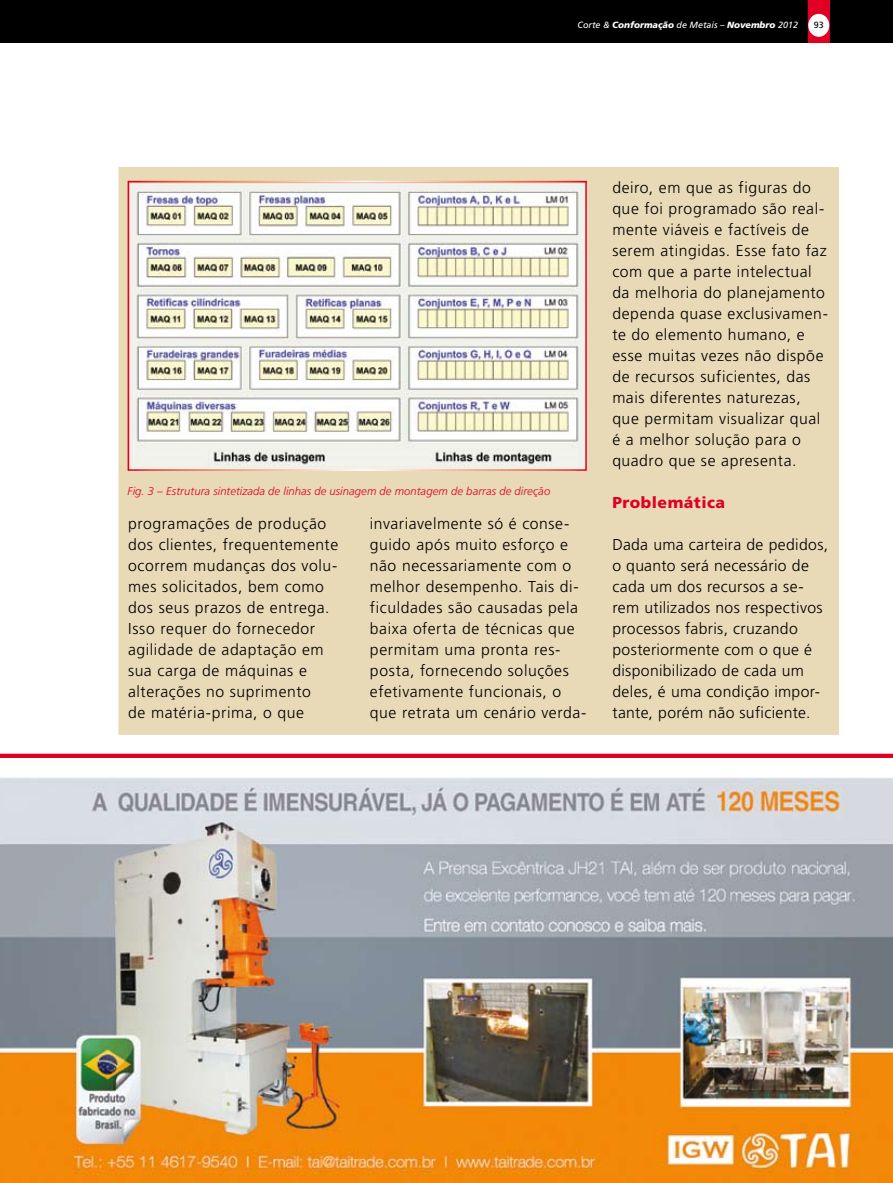
<style>
.page{position:relative;width:893px;height:1183px;background:#fff}
.page>*{position:absolute;margin:0;border:0;box-sizing:border-box;transform-origin:0 0}
.t1{font:300 15.75px/21px "Frutiger";letter-spacing:.035em;color:#000}
.t2{font:900 15.75px "Frutiger";letter-spacing:.03em;color:#df0023}
.t3{font:italic 300 11.25px "Frutiger";letter-spacing:.01em;color:#df0023}
.t4{font:italic 9px "Frutiger";color:#fff}
.t5{font:9px "Frutiger";color:#000}
.s1{font-weight:900}
</style>
<div class="page">
<div style="left:119px;top:168px;width:719px;height:566px;background:#e8d9b7"></div>
<div style="left:0;top:0;width:893px;height:42px;background:#000"></div>
<div style="left:808px;top:14px;width:21px;height:23px;background:#fff;border-radius:50%"></div>
<svg style="left:0;top:753px;width:893px;height:4px;background:#e42c49"></svg>
<img style="left:131px;top:184px;width:453px;height:283px">
<div style="left:128px;top:181px;width:459px;height:289px;border:2px solid #fff"></div>
<img style="left:0;top:777px;width:893px;height:405px">
<p class="t4" style="left:578px;top:19px;width:222px">Corte &amp; <span class="s1">Conformação</span> de Metais – <span class="s1">Novembro</span> 2012</p>
<p class="t5" style="left:814px;top:19px;width:12px">93</p>
<p class="t3" style="left:128px;top:484px;width:424px">Fig. 3 – Estrutura sintetizada de linhas de usinagem de montagem de barras de direção</p>
<p class="t1" style="left:128px;top:513px;width:212px">programações de produção dos clientes, frequentemente ocorrem mudanças dos volu&shy;mes solicitados, bem como dos seus prazos de entrega.<br>Isso requer do fornecedor agilidade de adaptação em sua carga de máquinas e alterações no suprimento<br>de matéria-prima, o que</p>
<p class="t1" style="left:370px;top:513px;width:218px">invariavelmente só é conse&shy;guido após muito esforço e não necessariamente com o melhor desempenho. Tais di&shy;ficuldades são causadas pela baixa oferta de técnicas que permitam uma pronta res&shy;posta, fornecendo soluções efetivamente funcionais, o que retrata um cenário verda-</p>
<p class="t1" style="left:612px;top:177px;width:217px">deiro, em que as figuras do que foi programado são real&shy;mente viáveis e factíveis de serem atingidas. Esse fato faz com que a parte intelectual da melhoria do planejamento dependa quase exclusivamen&shy;te do elemento humano, e esse muitas vezes não dispõe de recursos suficientes, das mais diferentes naturezas, que permitam visualizar qual é a melhor solução para o quadro que se apresenta.</p>
<p class="t2" style="left:612px;top:492px;width:114px">Problemática</p>
<p class="t1" style="left:612px;top:534px;width:217px">Dada uma carteira de pedidos, o quanto será necessário de cada um dos recursos a se&shy;rem utilizados nos respectivos processos fabris, cruzando posteriormente com o que é disponibilizado de cada um deles, é uma condição impor&shy;tante, porém não suficiente.</p>
</div>
